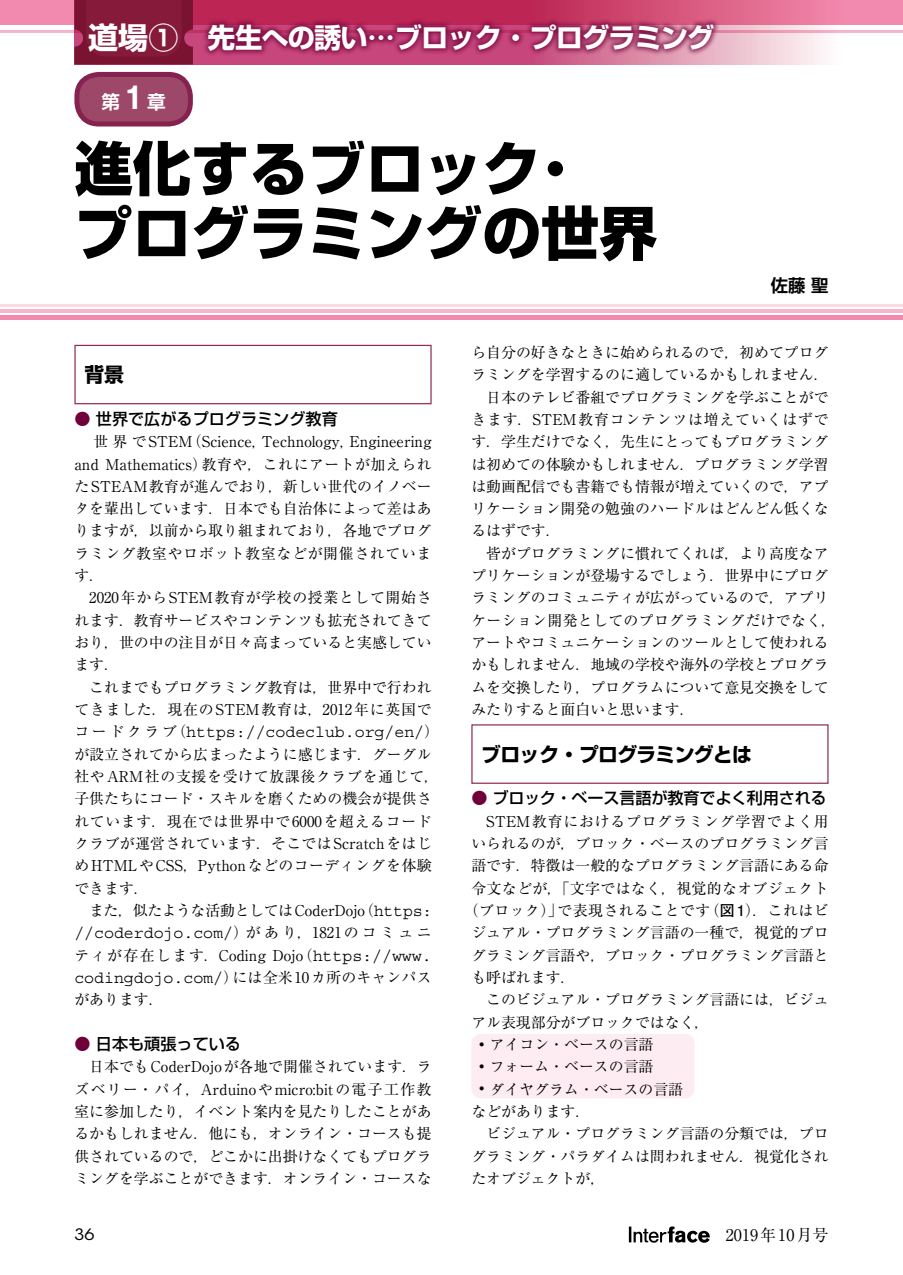
<style>
.page{position:relative;width:903px;height:1275px;background:#fff}
.page>*{position:absolute;margin:0;border:0;box-sizing:border-box;transform-origin:0 0}
.t1{font:800 58.27px/64.6px "Shin Go Pro";color:#000}
.t2{font:700 29.93px "Shin Go Pro";color:#fff}
.t3{font:700 27.3px "Shin Go Pro";letter-spacing:-.035em;color:#fff}
.t4{font:700 19.78px "Shin Go Pro";letter-spacing:-.035em;color:#000}
.t5{font:700 18.55px "Shin Go Pro De";color:#fff}
.t6{font:700 17.32px "Shin Go Pro De";color:#000}
.t7{font:16.45px "Courier Std";color:#000}
.t8{font:500 16.1px "Shin Go Pro";color:#000}
.t9{font:16.1px "Ryumin Pro";color:#000}
.t10{font:15.58px "ITC Avant Garde Std";color:#000;scale:1.11 1}
.t11{font:14.88px/22.4px "Ryumin Pro";color:#000}
.t12{font:14.88px "Ryumin Pro";letter-spacing:.03em;color:#000}
.t13{font:14.88px "Ryumin Pro";letter-spacing:.05em;color:#000}
.t14{font:14.88px "Ryumin Pro";letter-spacing:.025em;color:#000}
.s1{font-family:"Gothic MB101 Pro De";font-size:29.75px}
.s2{font-family:"Gothic MB101 Pro"}
.s3{color:#6f0039}
.s4{font-family:"Ryumin Pro";font-size:14.88px}
.s5{font-family:"Courier Std";font-size:16.45px}
.s6{font-family:"Futo Go B101 Pro";font-weight:700}
.s7{font-size:25.38px}
</style>
<div class="page">
<svg style="left:629px;top:1226px;width:81px;height:17px"></svg>
<div style="left:0;top:0;width:903px;height:25px;background:#f289ae"></div>
<hr style="left:0;top:30px;width:903px;height:2px;background:#f7b5cb">
<div style="left:74px;top:345px;width:358px;height:59px;border:1px solid #8e2f56"></div>
<div style="left:471px;top:724px;width:357px;height:60px;border:1px solid #8e2f56"></div>
<div style="left:471px;top:1034px;width:223px;height:64px;background:#fdedf2;border-radius:10px"></div>
<hr style="left:0;top:309px;width:903px;height:4px;background:#f7b5cb">
<div style="left:0;top:315px;width:903px;height:5px;background:#f289ae"></div>
<hr style="left:0;top:304px;width:903px;height:2px;background:#fcdbe4">
<svg style="left:74px;top:0;width:829px;height:64px"></svg>
<div style="left:77px;top:74px;width:113px;height:50px;background:#9d4868;border-radius:22px"></div>
<div style="left:74px;top:72px;width:119px;height:54px;border:5px solid #85224f;border-radius:22px"></div>
<div style="left:201px;top:17px;width:520px;height:40px;background:#6f0039;opacity:.75"></div>
<h2 class="t2" style="left:88px;top:14px;width:92px">道場①</h2>
<p class="t5" style="left:101px;top:87px;width:66px">第<span class="s1">1</span>章</p>
<h3 class="t3" style="left:208px;top:16px;width:508px">先生への誘い<span class="s2">…</span>ブロック<span class="s2">・</span>プログラミング</h3>
<h1 class="t1" style="left:74px;top:130px;width:584px">進化するブロック<span class="s2">・<br></span>プログラミングの世界</h1>
<p class="t6" style="left:771px;top:271px;width:59px">佐藤 聖</p>
<h3 class="t4" style="left:84px;top:359px;width:41px">背景</h3>
<p class="t8" style="left:74px;top:405px;width:265px"><span class="s3">●</span> 世界で広がるプログラミング教育</p>
<p class="t11" style="left:74px;top:429px;width:359px">　世界でSTEM（Science, Technology, Engineering and Mathematics）教育や，これにアートが加えられたSTEAM教育が進んでおり，新しい世代のイノベータを輩出しています．日本でも自治体によって差はありますが，以前から取り組まれており，各地でプログラミング教室やロボット教室などが開催されています．<br>　2020年からSTEM教育が学校の授業として開始されます．教育サービスやコンテンツも拡充されてきており，世の中の注目が日々高まっていると実感しています．<br>　これまでもプログラミング教育は，世界中で行われてきました．現在のSTEM教育は，2012年に英国で</p>
<p class="t7" style="left:74px;top:723px;width:366px"><span class="s4">コードクラブ（</span>https://codeclub.org/en/<span class="s4">）</span></p>
<p class="t11" style="left:74px;top:742px;width:366px">が設立されてから広まったように感じます．グーグル社やARM社の支援を受けて放課後クラブを通じて，子供たちにコード・スキルを磨くための機会が提供されています．現在では世界中で6000を超えるコードクラブが運営されています．そこではScratchをはじめHTMLやCSS，Pythonなどのコーディングを体験できます．<br>　また，似たような活動としてはCoderDojo（<span class="s5">https:</span></p>
<p class="t7" style="left:74px;top:924px;width:359px">//coderdojo.com/<span class="s4">）があり，1821のコミュニ</span></p>
<p class="t11" style="left:74px;top:943px;width:359px">ティが存在します．Coding Dojo（<span class="s5">https://www.</span></p>
<p class="t7" style="left:74px;top:969px;width:359px">codingdojo.com/<span class="s4">）には全米10カ所のキャンパス</span></p>
<p class="t11" style="left:74px;top:987px;width:91px">があります．</p>
<p class="t8" style="left:74px;top:1030px;width:168px"><span class="s3">●</span> 日本も頑張っている</p>
<p class="t11" style="left:74px;top:1054px;width:359px;text-align:justify">　日本でもCoderDojoが各地で開催されています．ラズベリー・パイ，Arduinoやmicro:bitの電子工作教室に参加したり，イベント案内を見たりしたことがあるかもしれません．他にも，オンライン・コースも提供されているので，どこかに出掛けなくてもプログラミングを学ぶことができます．オンライン・コースな</p>
<p class="t11" style="left:471px;top:340px;width:366px">ら自分の好きなときに始められるので，初めてプログラミングを学習するのに適しているかもしれません．　日本のテレビ番組でプログラミングを学ぶことができます．STEM教育コンテンツは増えていくはずです．学生だけでなく，先生にとってもプログラミングは初めての体験かもしれません．プログラミング学習は動画配信でも書籍でも情報が増えていくので，アプリケーション開発の勉強のハードルはどんどん低くなるはずです．<br>　皆がプログラミングに慣れてくれば，より高度なアプリケーションが登場するでしょう．世界中にプログラミングのコミュニティが広がっているので，アプリケーション開発としてのプログラミングだけでなく，アートやコミュニケーションのツールとして使われるかもしれません．地域の学校や海外の学校とプログラムを交換したり，プログラムについて意見交換をしてみたりすると面白いと思います．</p>
<h3 class="t4" style="left:481px;top:738px;width:272px">ブロック・プログラミングとは</h3>
<p class="t8" style="left:471px;top:785px;width:357px"><span class="s3">●</span> ブロック・ベース言語が教育でよく利用される</p>
<p class="t13" style="left:471px;top:809px;width:359px">　STEM教育におけるプログラミング学習でよく用</p>
<p class="t11" style="left:471px;top:831px;width:359px">いられるのが，ブロック・ベースのプログラミング言</p>
<p class="t11" style="left:471px;top:854px;width:359px">語です．特徴は一般的なプログラミング言語にある命</p>
<p class="t14" style="left:471px;top:876px;width:359px">令文などが，「文字ではなく，視覚的なオブジェクト</p>
<p class="t12" style="left:464px;top:899px;width:366px">（ブロック）」で表現されることです（<span class="s6">図1</span>）．これはビ</p>
<p class="t11" style="left:471px;top:920px;width:359px">ジュアル・プログラミング言語の一種で，視覚的プロ</p>
<p class="t11" style="left:471px;top:943px;width:359px">グラミング言語や，ブロック・プログラミング言語と</p>
<p class="t11" style="left:471px;top:965px;width:106px">も呼ばれます．</p>
<p class="t11" style="left:471px;top:987px;width:359px">　このビジュアル・プログラミング言語には，ビジュ</p>
<p class="t11" style="left:471px;top:1010px;width:240px">アル表現部分がブロックではなく，</p>
<p class="t11" style="left:470px;top:1032px;width:185px"><span class="s7">・</span>アイコン・ベースの言語</p>
<p class="t11" style="left:470px;top:1054px;width:185px"><span class="s7">・</span>フォーム・ベースの言語</p>
<p class="t11" style="left:470px;top:1077px;width:215px"><span class="s7">・</span>ダイヤグラム・ベースの言語</p>
<p class="t11" style="left:471px;top:1099px;width:121px">などがあります．</p>
<p class="t11" style="left:471px;top:1121px;width:359px">　ビジュアル・プログラミング言語の分類では，プロ</p>
<p class="t11" style="left:471px;top:1144px;width:359px">グラミング・パラダイムは問われません．視覚化され</p>
<p class="t11" style="left:471px;top:1166px;width:135px">たオブジェクトが，</p>
<p class="t10" style="left:74px;top:1225px;width:20px">36</p>
<p class="t9" style="left:710px;top:1222px;width:120px">　2019年10月号</p>
</div>
